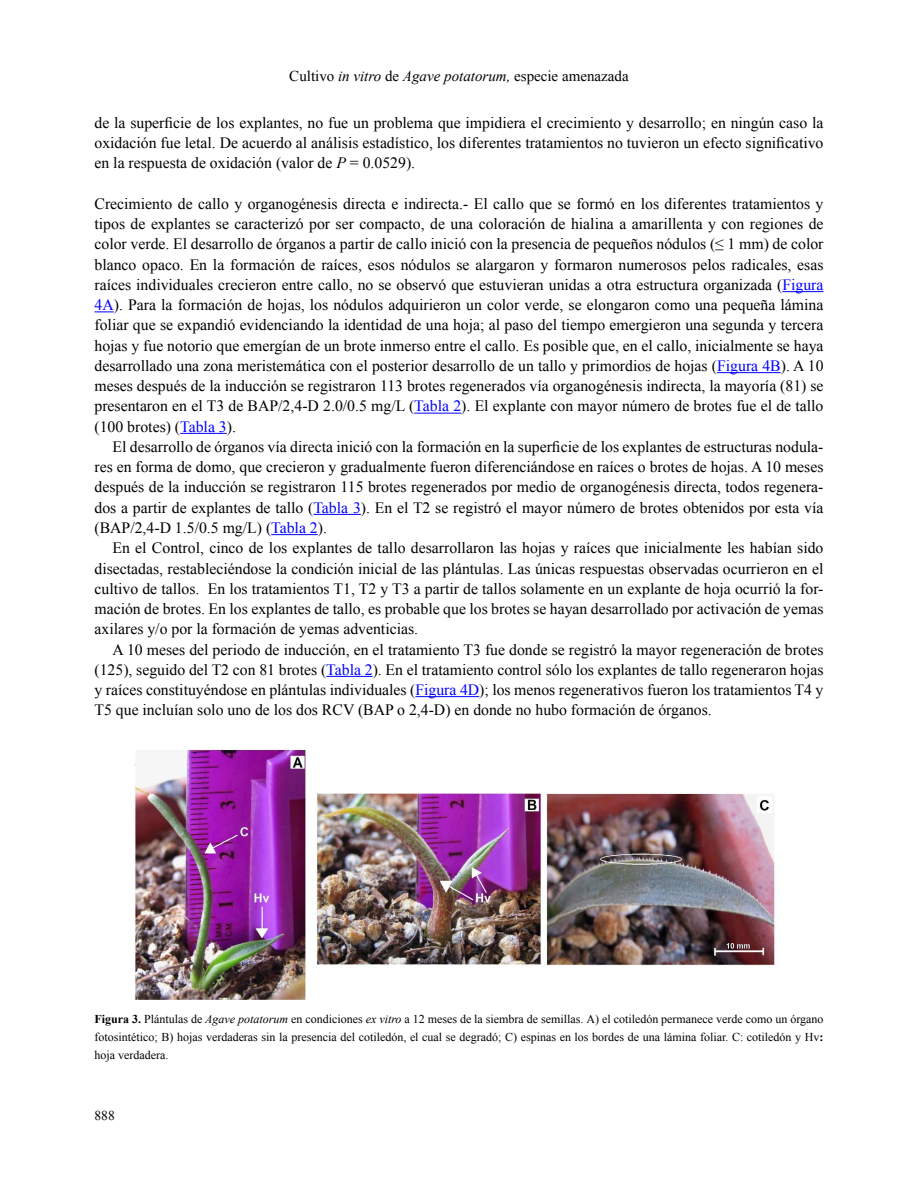
<style>
.page{position:relative;width:918px;height:1188px;background:#fff}
.page>*{position:absolute;margin:0;border:0;box-sizing:border-box;transform-origin:0 0}
.t1{font:15.75px/20.2px "Times New Roman";color:#000;text-align:justify}
.t2{font:15px "Times New Roman";color:#000}
.t3{font:13.5px "Times New Roman";color:#000}
.t4{font:12px/18px "Times New Roman";color:#000;text-align:justify}
.s1{font-style:italic}
.s2{color:#00f}
.s3{font-weight:700}
</style>
<div class="page">
<hr style="left:782px;top:291px;width:42px;height:1px;background:#00f">
<svg style="left:94px;top:312px;width:20px;height:1px"></svg>
<hr style="left:717px;top:372px;width:64px;height:1px;background:#00f">
<hr style="left:414px;top:413px;width:47px;height:1px;background:#00f">
<hr style="left:180px;top:433px;width:47px;height:1px;background:#00f">
<hr style="left:313px;top:514px;width:48px;height:1px;background:#00f">
<hr style="left:271px;top:534px;width:47px;height:1px;background:#00f">
<hr style="left:326px;top:676px;width:47px;height:1px;background:#00f">
<hr style="left:415px;top:696px;width:64px;height:1px;background:#00f">
<img style="left:134px;top:748px;width:641px;height:252px">
<p class="t2" style="left:289px;top:66px;width:341px">Cultivo <span class="s1">in vitro</span> de <span class="s1">Agave potatorum,</span> especie amenazada</p>
<p class="t1" style="left:94px;top:112px;width:731px">de la superficie de los explantes, no fue un problema que impidiera el crecimiento y desarrollo; en ningún caso la oxidación fue letal. De acuerdo al análisis estadístico, los diferentes tratamientos no tuvieron un efecto significativo en la respuesta de oxidación (valor de <span class="s1">P</span> = 0.0529).</p>
<p class="t1" style="left:94px;top:193px;width:731px">Crecimiento de callo y organogénesis directa e indirecta.<span class="s1">-</span> El callo que se formó en los diferentes tratamientos y tipos de explantes se caracterizó por ser compacto, de una coloración de hialina a amarillenta y con regiones de color verde. El desarrollo de órganos a partir de callo inició con la presencia de pequeños nódulos (≤ 1 mm) de color blanco opaco. En la formación de raíces, esos nódulos se alargaron y formaron numerosos pelos radicales, esas raíces individuales crecieron entre callo, no se observó que estuvieran unidas a otra estructura organizada (<span class="s2">Figura 4A</span>). Para la formación de hojas, los nódulos adquirieron un color verde, se elongaron como una pequeña lámina foliar que se expandió evidenciando la identidad de una hoja; al paso del tiempo emergieron una segunda y tercera hojas y fue notorio que emergían de un brote inmerso entre el callo. Es posible que, en el callo, inicialmente se haya desarrollado una zona meristemática con el posterior desarrollo de un tallo y primordios de hojas (<span class="s2">Figura 4B</span>). A 10 meses después de la inducción se registraron 113 brotes regenerados vía organogénesis indirecta, la mayoría (81) se presentaron en el T3 de BAP/2,4-D 2.0/0.5 mg/L (<span class="s2">Tabla 2</span>). El explante con mayor número de brotes fue el de tallo (100 brotes) (<span class="s2">Tabla 3</span>).</p>
<p class="t1" style="left:94px;top:436px;width:731px;text-indent:18px">El desarrollo de órganos vía directa inició con la formación en la superficie de los explantes de estructuras nodula&shy;res en forma de domo, que crecieron y gradualmente fueron diferenciándose en raíces o brotes de hojas. A 10 meses después de la inducción se registraron 115 brotes regenerados por medio de organogénesis directa, todos regenera&shy;dos a partir de explantes de tallo (<span class="s2">Tabla 3</span>). En el T2 se registró el mayor número de brotes obtenidos por esta vía (BAP/2,4-D 1.5/0.5 mg/L) (<span class="s2">Tabla 2</span>).</p>
<p class="t1" style="left:94px;top:538px;width:731px;text-indent:18px">En el Control, cinco de los explantes de tallo desarrollaron las hojas y raíces que inicialmente les habían sido disectadas, restableciéndose la condición inicial de las plántulas. Las únicas respuestas observadas ocurrieron en el cultivo de tallos. En los tratamientos T1, T2 y T3 a partir de tallos solamente en un explante de hoja ocurrió la for&shy;mación de brotes. En los explantes de tallo, es probable que los brotes se hayan desarrollado por activación de yemas axilares y/o por la formación de yemas adventicias.</p>
<p class="t1" style="left:94px;top:639px;width:731px;text-indent:18px">A 10 meses del periodo de inducción, en el tratamiento T3 fue donde se registró la mayor regeneración de brotes (125), seguido del T2 con 81 brotes (<span class="s2">Tabla 2</span>). En el tratamiento control sólo los explantes de tallo regeneraron hojas y raíces constituyéndose en plántulas individuales (<span class="s2">Figura 4D</span>); los menos regenerativos fueron los tratamientos T4 y T5 que incluían solo uno de los dos RCV (BAP o 2,4-D) en donde no hubo formación de órganos.</p>
<p class="t4" style="left:94px;top:1010px;width:731px"><span class="s3">Figura 3.</span> Plántulas de <span class="s1">Agave potatorum</span> en condiciones <span class="s1">ex vitro</span> a 12 meses de la siembra de semillas. A) el cotiledón permanece verde como un órgano fotosintético; B) hojas verdaderas sin la presencia del cotiledón, el cual se degradó; C) espinas en los bordes de una lámina foliar. C: cotiledón y Hv<span class="s3">: </span>hoja verdadera.</p>
<p class="t3" style="left:94px;top:1107px;width:22px">888</p>
</div>
